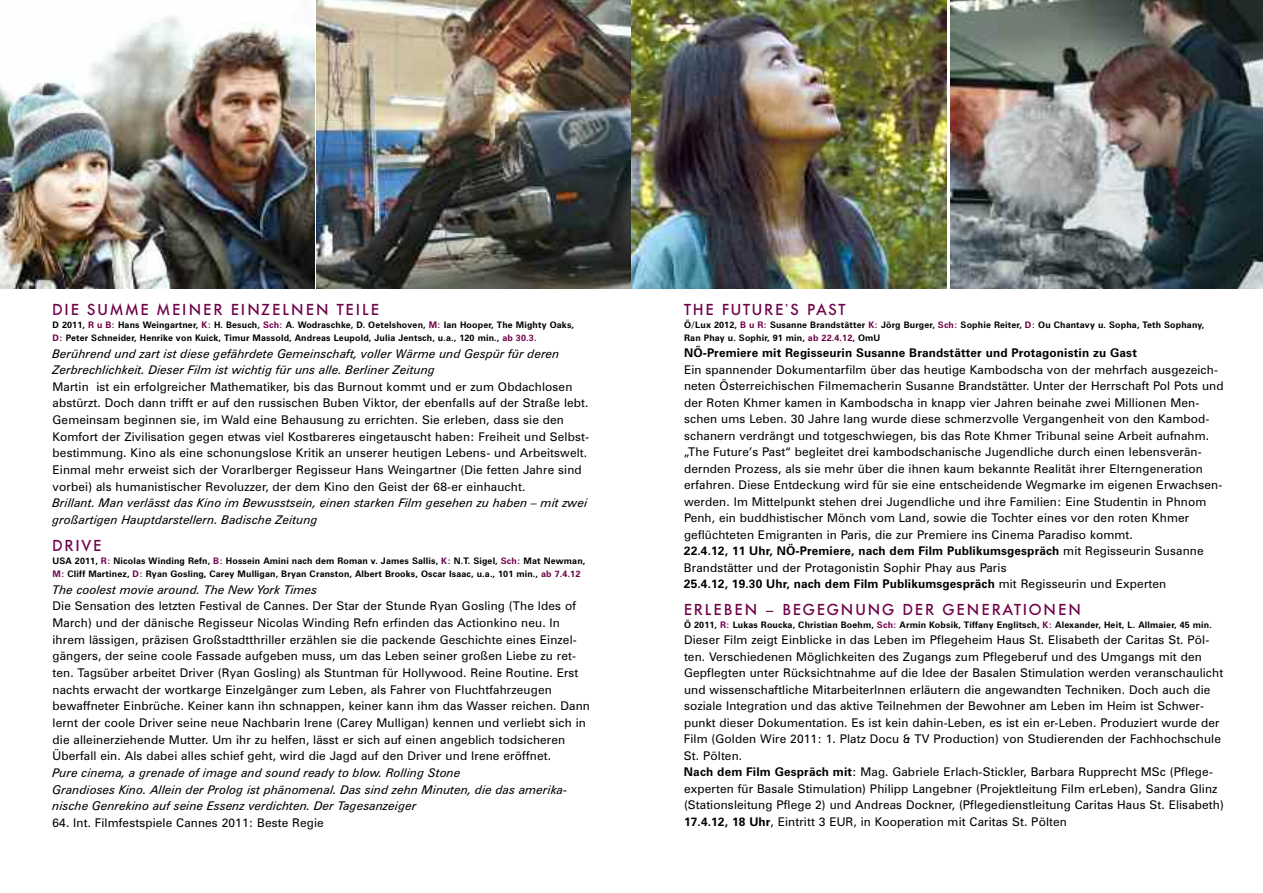
<style>
.page{position:relative;width:1263px;height:893px;background:#fff}
.page>*{position:absolute;margin:0;border:0;box-sizing:border-box;transform-origin:0 0}
.t1{font:500 15.75px "Futura BQ";letter-spacing:.135em;color:#6f0049}
.t2{font:500 15.75px "Futura BQ";letter-spacing:.155em;color:#6f0049}
.t3{font:500 15.75px "Futura BQ";letter-spacing:.115em;color:#6f0049}
.t4{font:12px/16.5px "Zurich BT";letter-spacing:.01em;color:#000}
.t5{font:italic 12px/16.6px "Zurich BT";color:#000}
.t6{font:700 12px "Zurich BT";letter-spacing:.01em;color:#000}
.t7{font:700 9px/12.9px "Zurich BT";letter-spacing:.015em;color:#000}
.s1{color:#6f0049}
.s2{font-weight:700}
</style>
<div class="page">
<img style="left:0;top:17px;width:315px;height:271px">
<img style="left:317px;top:0;width:629px;height:288px">
<img style="left:950px;top:0;width:313px;height:288px">
<h1 class="t2" style="left:53px;top:301px;width:328px">DIE SUMME MEINER EINZELNEN TEILE</h1>
<p class="t7" style="left:52px;top:319px;width:523px">D 2011, <span class="s1">R u B:</span> Hans Weingartner, <span class="s1">K:</span> H. Besuch, <span class="s1">Sch:</span> A. Wodraschke, D. Oetelshoven, <span class="s1">M:</span> Ian Hooper, The Mighty Oaks,<br><span class="s1">D:</span> Peter Schneider, Henrike von Kuick, Timur Massold, Andreas Leupold, Julia Jentsch, u.a., 120 min., <span class="s1">ab 30.3.</span></p>
<p class="t5" style="left:53px;top:346px;width:509px">Berührend und zart ist diese gefährdete Gemeinschaft, voller Wärme und Gespür für deren<br>Zerbrechlichkeit. Dieser Film ist wichtig für uns alle. Berliner Zeitung</p>
<p class="t4" style="left:52px;top:379px;width:538px">Martin ist ein erfolgreicher Mathematiker, bis das Burnout kommt und er zum Obdachlosen abstürzt. Doch dann trifft er auf den russischen Buben Viktor, der ebenfalls auf der Straße lebt.<br>Gemeinsam beginnen sie, im Wald eine Behausung zu errichten. Sie erleben, dass sie den Komfort der Zivilisation gegen etwas viel Kostbareres eingetauscht haben: Freiheit und Selbst&shy;bestimmung. Kino als eine schonungslose Kritik an unserer heutigen Lebens- und Arbeitswelt.<br>Einmal mehr erweist sich der Vorarlberger Regisseur Hans Weingartner (Die fetten Jahre sind vorbei) als humanistischer Revoluzzer, der dem Kino den Geist der 68-er einhaucht.</p>
<p class="t5" style="left:52px;top:496px;width:537px">Brillant. Man verlässt das Kino im Bewusstsein, einen starken Film gesehen zu haben – mit zwei großartigen Hauptdarstellern. Badische Zeitung</p>
<h1 class="t1" style="left:53px;top:537px;width:50px">DRIVE</h1>
<p class="t7" style="left:53px;top:555px;width:534px">USA 2011, <span class="s1">R:</span> Nicolas Winding Refn, <span class="s1">B:</span> Hossein Amini nach dem Roman v. James Sallis, <span class="s1">K:</span> N.T. Sigel, <span class="s1">Sch:</span> Mat Newman,<br><span class="s1">M:</span> Cliff Martinez, <span class="s1">D:</span> Ryan Gosling, Carey Mulligan, Bryan Cranston, Albert Brooks, Oscar Isaac, u.a., 101 min., <span class="s1">ab 7.4.12</span></p>
<p class="t5" style="left:53px;top:582px;width:266px">The coolest movie around. The New York Times</p>
<p class="t4" style="left:52px;top:599px;width:539px">Die Sensation des letzten Festival de Cannes. Der Star der Stunde Ryan Gosling (The Ides of March) und der dänische Regisseur Nicolas Winding Refn erfinden das Actionkino neu. In ihrem lässigen, präzisen Großstadtthriller erzählen sie die packende Geschichte eines Einzel&shy;gängers, der seine coole Fassade aufgeben muss, um das Leben seiner großen Liebe zu ret&shy;ten. Tagsüber arbeitet Driver (Ryan Gosling) als Stuntman für Hollywood. Reine Routine. Erst nachts erwacht der wortkarge Einzelgänger zum Leben, als Fahrer von Fluchtfahrzeugen bewaffneter Einbrüche. Keiner kann ihn schnappen, keiner kann ihm das Wasser reichen. Dann lernt der coole Driver seine neue Nachbarin Irene (Carey Mulligan) kennen und verliebt sich in die alleinerziehende Mutter. Um ihr zu helfen, lässt er sich auf einen angeblich todsicheren Überfall ein. Als dabei alles schief geht, wird die Jagd auf den Driver und Irene eröffnet.</p>
<p class="t5" style="left:53px;top:765px;width:517px">Pure cinema, a grenade of image and sound ready to blow. Rolling Stone<br>Grandioses Kino. Allein der Prolog ist phänomenal. Das sind zehn Minuten, die das amerika&shy;nische Genrekino auf seine Essenz verdichten. Der Tagesanzeiger</p>
<p class="t4" style="left:53px;top:815px;width:273px">64. Int. Filmfestspiele Cannes 2011: Beste Regie</p>
<h1 class="t3" style="left:684px;top:301px;width:163px">THE FUTURE’S PAST</h1>
<p class="t7" style="left:684px;top:319px;width:522px">Ö/Lux 2012, <span class="s1">B u R:</span> Susanne Brandstätter <span class="s1">K:</span> Jörg Burger, <span class="s1">Sch:</span> Sophie Reiter, <span class="s1">D:</span> Ou Chantavy u. Sopha, Teth Sophany,<br>Ran Phay u. Sophir, 91 min, <span class="s1">ab 22.4.12</span>, OmU</p>
<p class="t6" style="left:684px;top:348px;width:454px">NÖ-Premiere mit Regisseurin Susanne Brandstätter und Protagonistin zu Gast</p>
<p class="t4" style="left:684px;top:362px;width:541px">Ein spannender Dokumentarfilm über das heutige Kambodscha von der mehrfach ausgezeich&shy;neten Österreichischen Filmemacherin Susanne Brandstätter. Unter der Herrschaft Pol Pots und der Roten Khmer kamen in Kambodscha in knapp vier Jahren beinahe zwei Millionen Men&shy;schen ums Leben. 30 Jahre lang wurde diese schmerzvolle Vergangenheit von den Kambod&shy;schanern verdrängt und totgeschwiegen, bis das Rote Khmer Tribunal seine Arbeit aufnahm. „The Future’s Past“ begleitet drei kambodschanische Jugendliche durch einen lebensverän&shy;dernden Prozess, als sie mehr über die ihnen kaum bekannte Realität ihrer Elterngeneration erfahren. Diese Entdeckung wird für sie eine entscheidende Wegmarke im eigenen Erwachsen&shy;werden. Im Mittelpunkt stehen drei Jugendliche und ihre Familien: Eine Studentin in Phnom Penh, ein buddhistischer Mönch vom Land, sowie die Tochter eines vor den roten Khmer geflüchteten Emigranten in Paris, die zur Premiere ins Cinema Paradiso kommt.<br><span class="s2">22.4.12, 11 Uhr, NÖ-Premiere, nach dem Film Publikumsgespräch</span> mit Regisseurin Susanne Brandstätter und der Protagonistin Sophir Phay aus Paris<br><span class="s2">25.4.12, 19.30 Uhr, nach dem Film Publikumsgespräch</span> mit Regisseurin und Experten</p>
<h1 class="t1" style="left:684px;top:601px;width:398px">ERLEBEN – BEGEGNUNG DER GENERATIONEN</h1>
<p class="t7" style="left:684px;top:619px;width:529px">Ö 2011, <span class="s1">R:</span> Lukas Roucka, Christian Boehm, <span class="s1">Sch:</span> Armin Kobsik, Tiffany Englitsch, <span class="s1">K:</span> Alexander, Heit, L. Allmaier, 45 min.</p>
<p class="t4" style="left:684px;top:633px;width:541px">Dieser Film zeigt Einblicke in das Leben im Pflegeheim Haus St. Elisabeth der Caritas St. Pöl&shy;ten. Verschiedenen Möglichkeiten des Zugangs zum Pflegeberuf und des Umgangs mit den Gepflegten unter Rücksichtnahme auf die Idee der Basalen Stimulation werden veranschaulicht und wissenschaftliche MitarbeiterInnen erläutern die angewandten Techniken. Doch auch die soziale Integration und das aktive Teilnehmen der Bewohner am Leben im Heim ist Schwer&shy;punkt dieser Dokumentation. Es ist kein dahin-Leben, es ist ein er-Leben. Produziert wurde der Film (Golden Wire 2011: 1. Platz Docu &amp; TV Production) von Studierenden der Fachhochschule St. Pölten.<br><span class="s2">Nach dem Film Gespräch mit</span>: Mag. Gabriele Erlach-Stickler, Barbara Rupprecht MSc (Pflege&shy;experten für Basale Stimulation) Philipp Langebner (Projektleitung Film erLeben), Sandra Glinz (Stationsleitung Pflege 2) und Andreas Dockner, (Pflegedienstleitung Caritas Haus St. Elisabeth)<br><span class="s2">17.4.12, 18 Uhr</span>, Eintritt 3 EUR, in Kooperation mit Caritas St. Pölten</p>
</div>
